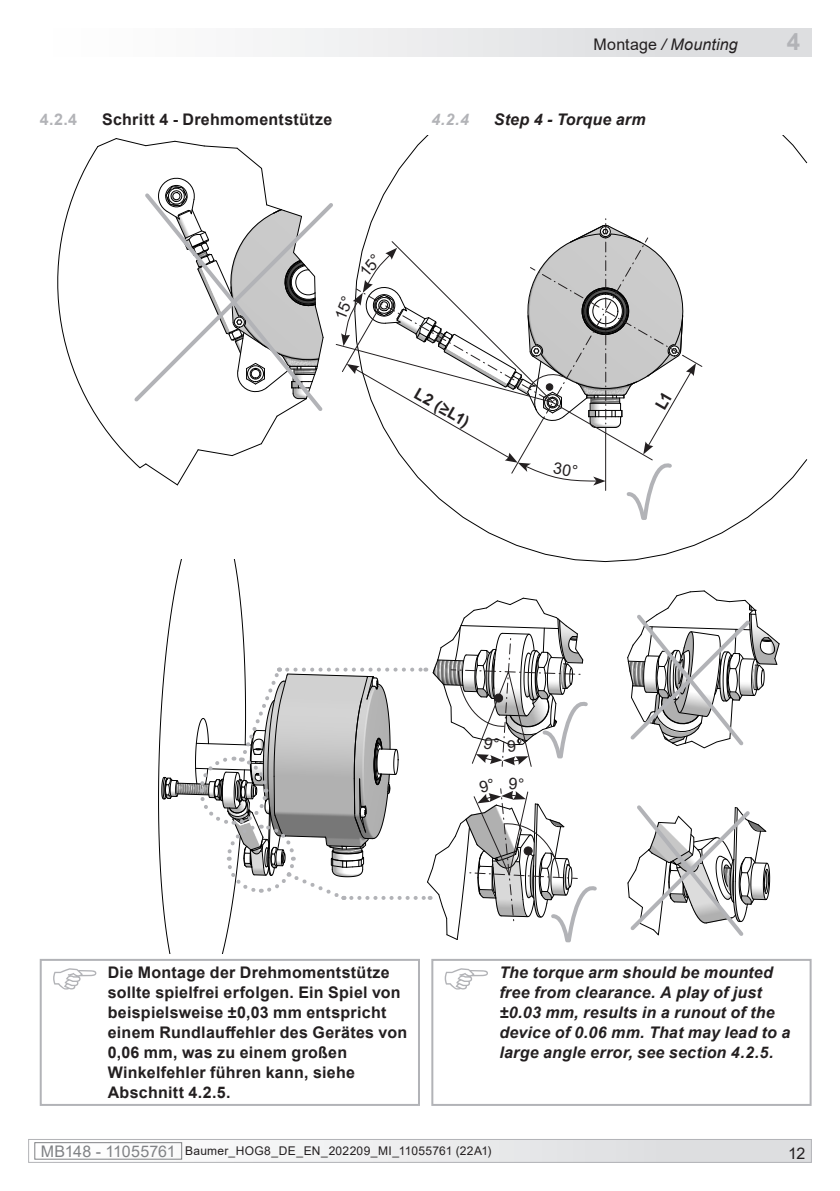
<style>
.page{position:relative;width:840px;height:1191px;background:#fff}
.page>*{position:absolute;margin:0;border:0;box-sizing:border-box;transform-origin:0 0}
.t1{font:700 24px "Arial";color:#b2b3b7}
.Achtung_DE{font:700 16px/20px "Arial";letter-spacing:.015em;color:#231f20}
.Achtung_EN{font:italic 700 16px/20px "Arial";letter-spacing:.015em;color:#231f20}
.Kapitel_1-1-1_DE{font:700 16px "Arial";letter-spacing:.02em;color:#231f20}
.t2{font:italic 16px "Arial";letter-spacing:.01em;color:#231f20}
.Kapitel_1-1-1_EN{font:italic 700 16px "Arial";letter-spacing:.015em;color:#231f20}
.DE_links{font:700 16px "Arial";color:#231f20}
.Kapitel_1-1-1_DE-2{font:700 16px "Arial";color:#b2b3b7}
.Kapitel_1-1-1_EN-2{font:italic 700 16px "Arial";color:#b2b3b7}
.t3{font:16px "Arial";color:#231f20}
.t4{font:12px "Arial";letter-spacing:.025em;color:#231f20}
.s1{font-style:normal}
.s2{font-size:16px;color:#808285}
</style>
<div class="page">
<div style="left:29px;top:1139px;width:781px;height:23px;background:linear-gradient(to right,#f9f9f9,#dbdcdf)"></div>
<div style="left:35px;top:1142px;width:147px;height:17px;border:1px solid #808285"></div>
<div style="left:28px;top:1139px;width:783px;height:23px;border:1px solid #b2b3b7"></div>
<div style="left:28px;top:28px;width:783px;height:29px;background:linear-gradient(to right,#fff,#d8d9dc)"></div>
<svg style="left:470px;top:366px;width:336px;height:196px"></svg>
<svg style="left:57px;top:138px;width:223px;height:347px"></svg>
<svg style="left:131px;top:199px;width:202px;height:206px"></svg>
<svg style="left:141px;top:190px;width:185px;height:225px"></svg>
<svg style="left:627px;top:590px;width:152px;height:159px"></svg>
<svg style="left:627px;top:805px;width:142px;height:131px"></svg>
<svg style="left:53px;top:968px;width:43px;height:21px"></svg>
<div style="left:40px;top:959px;width:380px;height:147px;border:2px solid #b2b3b7"></div>
<svg style="left:444px;top:968px;width:43px;height:21px"></svg>
<div style="left:431px;top:959px;width:380px;height:147px;border:2px solid #b2b3b7"></div>
<svg style="left:335px;top:219px;width:367px;height:303px"></svg>
<svg style="left:158px;top:559px;width:441px;height:394px"></svg>
<p class="t2" style="left:593px;top:34px;width:146px"><span class="s1">Montage</span> / Mounting</p>
<h1 class="t1" style="left:786px;top:24px;width:15px">4</h1>
<p class="Kapitel_1-1-1_DE-2" style="left:40px;top:108px;width:39px">4.2.4</p>
<p class="Kapitel_1-1-1_DE" style="left:102px;top:108px;width:232px">Schritt 4 - Drehmomentstütze</p>
<p class="Kapitel_1-1-1_EN-2" style="left:431px;top:109px;width:39px">4.2.4</p>
<p class="Kapitel_1-1-1_EN" style="left:493px;top:109px;width:153px">Step 4 - Torque arm</p>
<p class="DE_links" style="left:421px;top:382px;width:62px;rotate:30deg">L2 (≥L1)</p>
<p class="Achtung_DE" style="left:108px;top:962px;width:301px">Die Montage der Drehmomentstütze sollte spielfrei erfolgen. Ein Spiel von beispielsweise ±0,03 mm entspricht einem Rundlauffehler des Gerätes von<br>0,06 mm, was zu einem großen<br>Winkelfehler führen kann, siehe<br>Abschnitt 4.2.5.</p>
<p class="Achtung_EN" style="left:499px;top:963px;width:292px">The torque arm should be mounted free from clearance. A play of just ±0.03 mm, results in a runout of the device of 0.06 mm. That may lead to a large angle error, see section 4.2.5.</p>
<p class="t4" style="left:41px;top:1143px;width:452px"><span class="s2">MB148 - 11055761</span> Baumer_HOG8_DE_EN_202209_MI_11055761 (22A1)</p>
<p class="t3" style="left:787px;top:1142px;width:19px">12</p>
</div>
